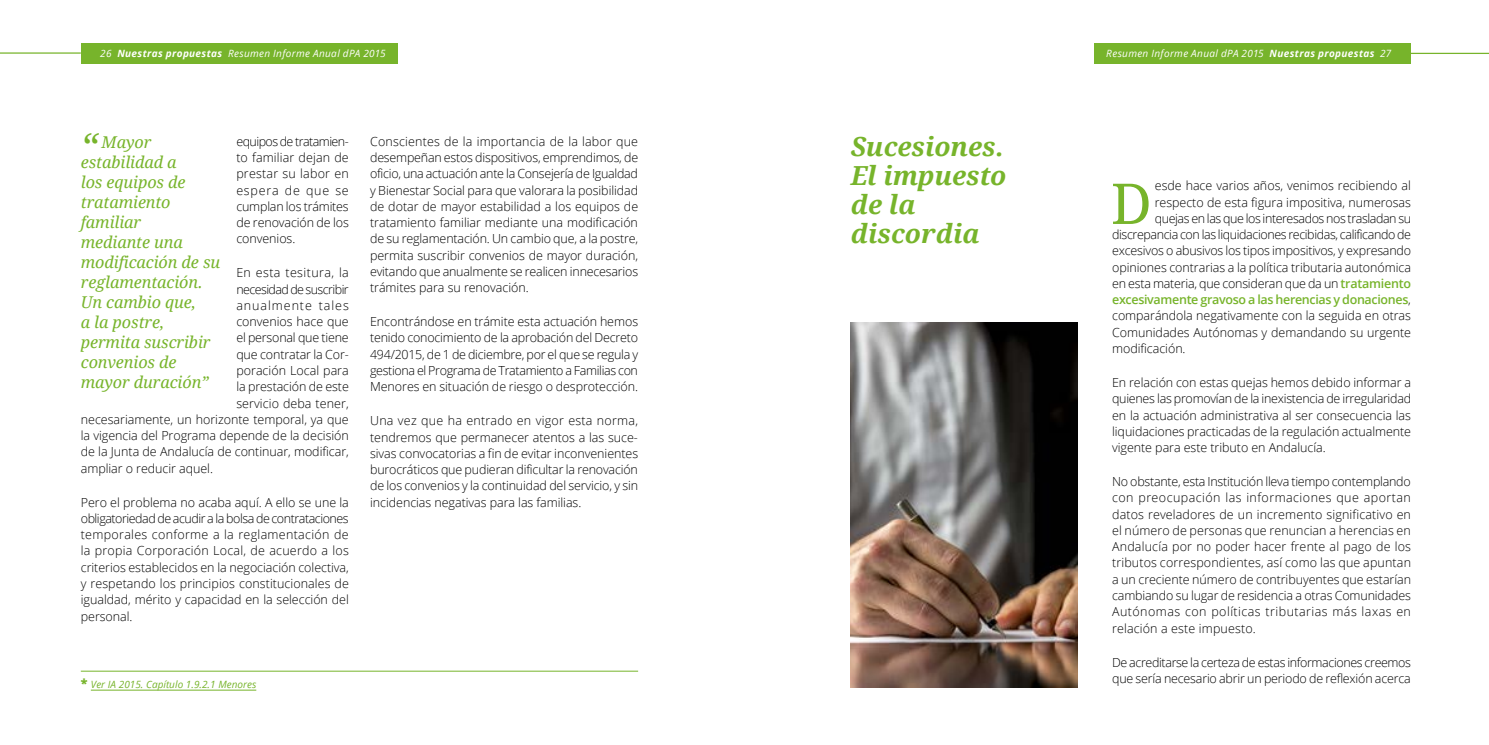
<style>
.page{position:relative;width:1489px;height:745px;background:#fff}
.page>*{position:absolute;margin:0;border:0;box-sizing:border-box;transform-origin:0 0}
.t1{font:56.25px "Droid Serif";color:#77b42b}
.t2{font:italic 37.5px "Droid Serif";color:#77b42b}
.t3{font:italic 700 26.25px/28.8px "Droid Serif";color:#77b42b}
.t4{font:italic 16.25px/20px "Droid Serif";letter-spacing:-.005em;color:#77b42b}
.t5{font:300 12.5px/16.2px "Open Sans";letter-spacing:-.005em;color:#000;text-align:justify}
.t6{font:300 12.5px/16.2px "Open Sans";letter-spacing:-.03em;color:#000}
.t7{font:600 12.5px "Open Sans";letter-spacing:-.025em;color:#77b42b}
.t8{font:300 12.5px "Open Sans";letter-spacing:-.035em;color:#000}
.t9{font:300 12.5px "Open Sans";letter-spacing:-.045em;color:#000}
.t10{font:300 12.5px "Open Sans";letter-spacing:.03em;color:#000}
.t11{font:300 12.5px "Open Sans";letter-spacing:.075em;color:#000}
.t12{font:italic 10px "Open Sans";letter-spacing:.03em;color:#fff}
.t13{font:italic 10px "Open Sans";color:#77b42b}
.s1{font-weight:700}
.s2{font-weight:800;font-style:normal;font-size:12.5px}
.s3{font-weight:600;color:#77b42b}
.s4{font-weight:300;color:#000}
</style>
<div class="page">
<hr style="left:1403px;top:53px;width:85px;height:1px;background:#77b42b">
<hr style="left:0;top:52px;width:81px;height:2px;background:#77b42b">
<div style="left:1094px;top:43px;width:316px;height:21px;background:#77b42b"></div>
<div style="left:81px;top:43px;width:316px;height:21px;background:#77b42b"></div>
<img style="left:850px;top:322px;width:227px;height:365px">
<hr style="left:91px;top:689px;width:165px;height:1px;background:#77b42b">
<hr style="left:81px;top:670px;width:557px;height:1px;background:#77b42b">
<p class="t12" style="left:100px;top:46px;width:287px">26 <span class="s1">Nuestras propuestas</span> Resumen Informe Anual dPA 2015</p>
<p class="t12" style="left:1106px;top:46px;width:287px">Resumen Informe Anual dPA 2015 <span class="s1">Nuestras propuestas</span> 27</p>
<h2 class="t2" style="left:81px;top:123px;width:18px">“</h2>
<h3 class="t4" style="left:81px;top:132px;width:141px;text-indent:21px">Mayor estabilidad a<br>los equipos de tratamiento familiar<br>mediante una modificación de su reglamentación.<br>Un cambio que,<br>a la postre, permita suscribir convenios de mayor duración”</h3>
<p class="t5" style="left:236px;top:133px;width:114px">equipos de tratamien&shy;to familiar dejan de prestar su labor en espera de que se cumplan los trámites de renovación de los convenios.</p>
<p class="t10" style="left:236px;top:264px;width:114px">En esta tesitura, la</p>
<p class="t9" style="left:236px;top:280px;width:114px">necesidad de suscribir</p>
<p class="t11" style="left:236px;top:296px;width:114px">anualmente tales</p>
<p class="t5" style="left:236px;top:313px;width:114px">convenios hace que</p>
<p class="t5" style="left:236px;top:329px;width:114px">el personal que tiene</p>
<p class="t5" style="left:236px;top:345px;width:114px">que contratar la Cor-</p>
<p class="t5" style="left:236px;top:362px;width:114px">poración Local para</p>
<p class="t5" style="left:236px;top:378px;width:114px">la prestación de este</p>
<p class="t5" style="left:236px;top:394px;width:114px">servicio deba tener,</p>
<p class="t5" style="left:81px;top:410px;width:269px">necesariamente, un horizonte temporal, ya que</p>
<p class="t5" style="left:81px;top:427px;width:269px">la vigencia del Programa depende de la decisión</p>
<p class="t5" style="left:81px;top:443px;width:269px">de la Junta de Andalucía de continuar, modificar,</p>
<p class="t5" style="left:81px;top:459px;width:134px">ampliar o reducir aquel.</p>
<p class="t5" style="left:81px;top:493px;width:269px">Pero el problema no acaba aquí. A ello se une la obligatoriedad de acudir a la bolsa de contrataciones temporales conforme a la reglamentación de la propia Corporación Local, de acuerdo a los criterios establecidos en la negociación colectiva, y respetando los principios constitucionales de igualdad, mérito y capacidad en la selección del personal.</p>
<p class="t5" style="left:370px;top:133px;width:269px">Conscientes de la importancia de la labor que desempeñan estos dispositivos, emprendimos, de oficio, una actuación ante la Consejería de Igualdad y Bienestar Social para que valorara la posibilidad de dotar de mayor estabilidad a los equipos de tratamiento familiar mediante una modificación de su reglamentación. Un cambio que, a la postre, permita suscribir convenios de mayor duración, evitando que anualmente se realicen innecesarios trámites para su renovación.</p>
<p class="t5" style="left:370px;top:313px;width:269px">Encontrándose en trámite esta actuación hemos tenido conocimiento de la aprobación del Decreto 494/2015, de 1 de diciembre, por el que se regula y gestiona el Programa de Tratamiento a Familias con Menores en situación de riesgo o desprotección.</p>
<p class="t5" style="left:370px;top:412px;width:270px">Una vez que ha entrado en vigor esta norma, tendremos que permanecer atentos a las suce&shy;sivas convocatorias a fin de evitar inconvenientes burocráticos que pudieran dificultar la renovación de los convenios y la continuidad del servicio, y sin incidencias negativas para las familias.</p>
<p class="t13" style="left:81px;top:676px;width:177px"><span class="s2">*</span> Ver IA 2015. Capítulo 1.9.2.1 Menores</p>
<h3 class="t3" style="left:850px;top:133px;width:157px">Sucesiones.<br>El impuesto de la discordia</h3>
<p class="t5" style="left:1154px;top:177px;width:257px">esde hace varios años, venimos recibiendo al</p>
<p class="t5" style="left:1154px;top:193px;width:258px">respecto de esta figura impositiva, numerosas</p>
<p class="t8" style="left:1154px;top:209px;width:258px">quejas en las que los interesados nos trasladan su</p>
<p class="t6" style="left:1112px;top:226px;width:300px">discrepancia con las liquidaciones recibidas, calificando de</p>
<p class="t5" style="left:1112px;top:242px;width:300px">excesivos o abusivos los tipos impositivos, y expresando</p>
<p class="t5" style="left:1112px;top:258px;width:300px">opiniones contrarias a la política tributaria autonómica</p>
<p class="t5" style="left:1112px;top:275px;width:300px">en esta materia, que consideran que da un <span class="s3">tratamiento</span></p>
<p class="t7" style="left:1112px;top:291px;width:300px">excesivamente gravoso a las herencias y donaciones<span class="s4">,</span></p>
<p class="t5" style="left:1112px;top:307px;width:300px">comparándola negativamente con la seguida en otras</p>
<p class="t5" style="left:1112px;top:323px;width:300px">Comunidades Autónomas y demandando su urgente</p>
<p class="t5" style="left:1112px;top:340px;width:75px">modificación.</p>
<p class="t5" style="left:1112px;top:374px;width:300px">En relación con estas quejas hemos debido informar a quienes las promovían de la inexistencia de irregularidad en la actuación administrativa al ser consecuencia las liquidaciones practicadas de la regulación actualmente vigente para este tributo en Andalucía.</p>
<p class="t5" style="left:1112px;top:473px;width:300px">No obstante, esta Institución lleva tiempo contemplando con preocupación las informaciones que aportan datos reveladores de un incremento significativo en el número de personas que renuncian a herencias en Andalucía por no poder hacer frente al pago de los tributos correspondientes, así como las que apuntan a un creciente número de contribuyentes que estarían cambiando su lugar de residencia a otras Comunidades Autónomas con políticas tributarias más laxas en relación a este impuesto.</p>
<p class="t6" style="left:1112px;top:653px;width:300px">De acreditarse la certeza de estas informaciones creemos que sería necesario abrir un periodo de reflexión acerca</p>
<h1 class="t1" style="left:1110px;top:169px;width:42px">D</h1>
</div>
